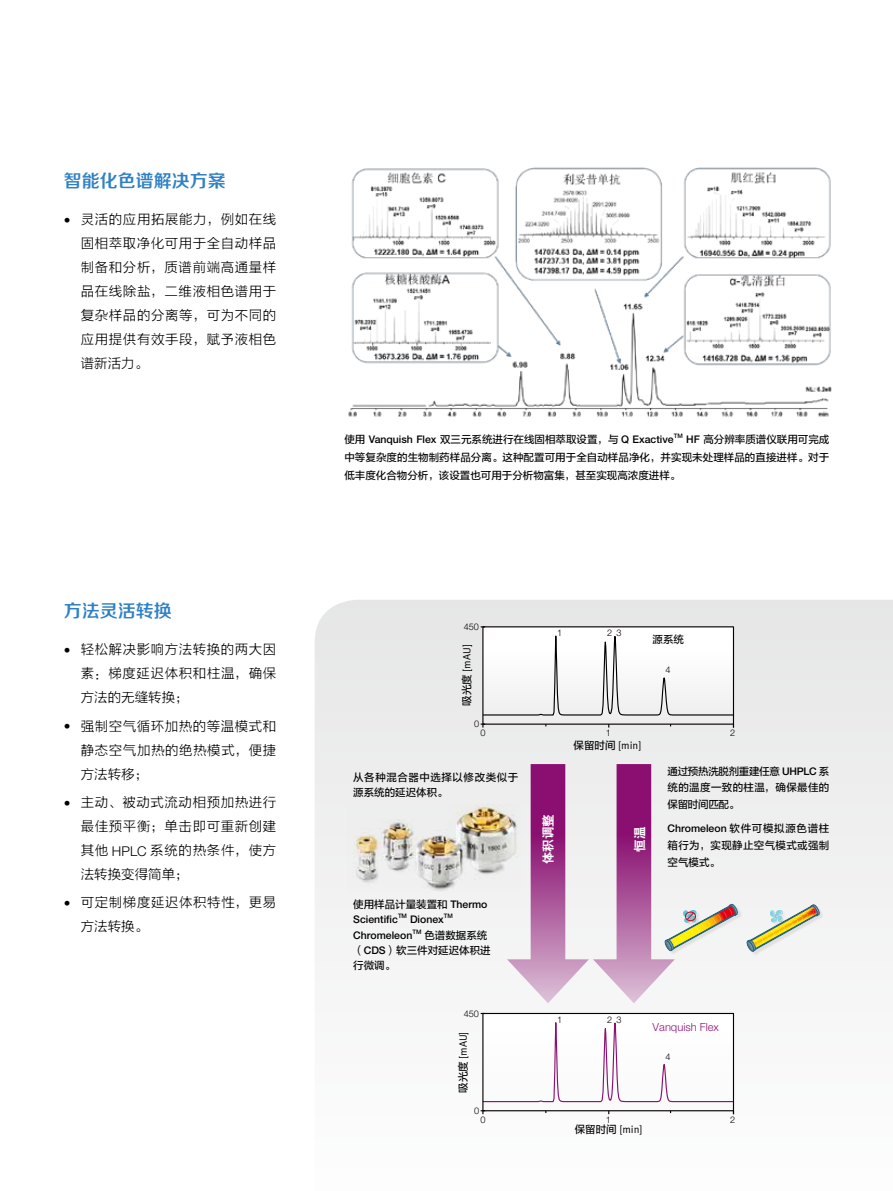
<style>
.page{position:relative;width:893px;height:1191px;background:#fff}
.page>*{position:absolute;margin:0;border:0;box-sizing:border-box;transform-origin:0 0}
.t1{font:18px "FZZZHONGJW GB1 0";color:#3081c4}
.t2{font:13.5px/24px "FZLTXHK";letter-spacing:.04em;color:#000;text-align:justify}
.t3{font:12.45px "H Yb 2 gj";color:#fff}
.t4{font:300 11.1px "Helvetica Neue";color:#931478}
.t5{font:10.5px/18px "FZLTZHUNHK GBK1 0";color:#000;text-align:justify}
.t6{font:500 10.5px "Helvetica Neue LT Std";color:#000}
.t7{font:10.5px "Meta OT";color:#000}
.t8{font:10.5px/15.3px "FZLTZHUNHK GBK1 0";letter-spacing:.05em;color:#000}
.t9{font:10.5px/16.6px "FZLTZHUNHK GBK1 0";letter-spacing:.03em;color:#000}
.t10{font:300 9.15px "Helvetica Neue";color:#070000}
.t11{font:500 6.15px "Helvetica Neue LT Std";color:#000}
.s1{font-family:"Helvetica Neue LT Pro";font-weight:300}
.s2{font-family:"FZLTZHUNHK GBK1 0";font-weight:400}
.s3{font-family:"Helvetica Neue LT Std";font-weight:500}
.s4{font-family:"FZLTZHUNHK GBK1 0"}
</style>
<div class="page">
<svg style="left:315px;top:600px;width:578px;height:515px"></svg>
<img style="left:348px;top:167px;width:484px;height:250px">
<div style="left:483px;top:1013px;width:251px;height:98px;background:#fff"></div>
<svg style="left:483px;top:627px;width:251px;height:98px;fill:#eee"></svg>
<svg style="left:481px;top:1110px;width:4px;height:4px"></svg>
<svg style="left:481px;top:1013px;width:254px;height:89px"></svg>
<div style="left:482px;top:1013px;width:252px;height:98px;border:1px solid #070000"></div>
<svg style="left:481px;top:723px;width:4px;height:4px"></svg>
<svg style="left:481px;top:626px;width:254px;height:90px"></svg>
<div style="left:666px;top:905px;width:76px;height:50px;background:#000;opacity:.08"></div>
<img style="left:745px;top:896px;width:83px;height:59px">
<svg style="left:746px;top:904px;width:75px;height:47px"></svg>
<div style="left:346px;top:804px;width:161px;height:89px;background:#efefef"></div>
<svg style="left:507px;top:764px;width:232px;height:239px"></svg>
<img style="left:357px;top:808px;width:158px;height:78px">
<h1 class="t1" style="left:64px;top:171px;width:163px">智能化色谱解决方案</h1>
<p class="t2" style="left:81px;top:207px;width:197px;text-indent:-17px"><span class="s1">•</span> 灵活的应用拓展能力，例如在线固相萃取净化可用于全自动样品制备和分析，质谱前端高通量样品在线除盐，二维液相色谱用于复杂样品的分离等，可为不同的应用提供有效手段，赋予液相色谱新活力。</p>
<h1 class="t1" style="left:64px;top:601px;width:109px">方法灵活转换</h1>
<p class="t2" style="left:81px;top:638px;width:197px;text-indent:-17px"><span class="s1">•</span> 轻松解决影响方法转换的两大因素：梯度延迟体积和柱温，确保方法的无缝转换；</p>
<p class="t2" style="left:81px;top:714px;width:197px;text-indent:-17px"><span class="s1">•</span> 强制空气循环加热的等温模式和静态空气加热的绝热模式，便捷方法转移；</p>
<p class="t2" style="left:81px;top:790px;width:197px;text-indent:-17px"><span class="s1">•</span> 主动、被动式流动相预加热进行最佳预平衡；单击即可重新创建其他 <span class="s1">HPLC</span> 系统的热条件，使方法转换变得简单；</p>
<p class="t2" style="left:81px;top:891px;width:197px;text-indent:-17px"><span class="s1">•</span> 可定制梯度延迟体积特性，更易方法转换。</p>
<p class="t6" style="left:344px;top:433px;width:331px"><span class="s2">使用</span> Vanquish Flex <span class="s2">双三元系统进行在线固相萃取设置，与</span> Q Exactive</p>
<p class="t11" style="left:674px;top:432px;width:11px">TM</p>
<p class="t5" style="left:344px;top:431px;width:486px;text-indent:342px"><span class="s3">HF</span> 高分辨率质谱仪联用可完成中等复杂度的生物制药样品分离。这种配置可用于全自动样品净化，并实现未处理样品的直接进样。对于低丰度化合物分析，该设置也可用于分析物富集，甚至实现高浓度进样。</p>
<p class="t10" style="left:464px;top:621px;width:17px">450</p>
<p class="t7" style="left:460px;top:706px;width:63px;rotate:-90deg"><span class="s4">吸光度</span> [mAU]</p>
<p class="t10" style="left:474px;top:718px;width:7px">0</p>
<p class="t10" style="left:557px;top:627px;width:7px">1</p>
<p class="t10" style="left:607px;top:627px;width:16px">2 3</p>
<p class="t5" style="left:653px;top:630px;width:33px">源系统</p>
<p class="t10" style="left:665px;top:664px;width:7px">4</p>
<p class="t10" style="left:481px;top:727px;width:7px">0</p>
<p class="t10" style="left:606px;top:727px;width:7px">1</p>
<p class="t10" style="left:730px;top:727px;width:7px">2</p>
<p class="t7" style="left:574px;top:739px;width:69px"><span class="s4">保留时间</span> [min]</p>
<p class="t8" style="left:353px;top:770px;width:166px">从各种混合器中选择以修改类似于源系统的延迟体积。</p>
<p class="t5" style="left:668px;top:763px;width:163px;line-height:16.6px">通过预热洗脱剂重建任意 <span class="s3">UHPLC</span> 系统的温度一致的柱温，确保最佳的保留时间匹配。</p>
<p class="t6" style="left:668px;top:822px;width:163px">Chromeleon <span class="s2">软件可模拟源色谱柱</span></p>
<p class="t9" style="left:668px;top:837px;width:163px">箱行为，实现静止空气模式或强制空气模式。</p>
<p class="t5" style="left:353px;top:895px;width:136px">使用样品计量装置和 <span class="s3">Thermo</span></p>
<p class="t6" style="left:353px;top:913px;width:46px">Scientific</p>
<p class="t11" style="left:398px;top:912px;width:11px">TM</p>
<p class="t6" style="left:410px;top:913px;width:35px">Dionex</p>
<p class="t11" style="left:444px;top:912px;width:11px">TM</p>
<p class="t6" style="left:353px;top:928px;width:61px">Chromeleon</p>
<p class="t11" style="left:412px;top:927px;width:11px">TM</p>
<p class="t3" style="left:542px;top:864px;width:51px;rotate:-90deg">体积调整</p>
<p class="t3" style="left:633px;top:851px;width:26px;rotate:-90deg">恒温</p>
<p class="t5" style="left:353px;top:927px;width:139px;line-height:15.3px;text-align:left;text-indent:71px">色谱数据系统（<span class="s3">CDS</span>）软三件对延迟体积进行微调。</p>
<p class="t10" style="left:464px;top:1008px;width:17px">450</p>
<p class="t7" style="left:457px;top:1093px;width:63px;rotate:-90deg"><span class="s4">吸光度</span> [mAU]</p>
<p class="t10" style="left:474px;top:1105px;width:7px">0</p>
<p class="t10" style="left:557px;top:1014px;width:7px">1</p>
<p class="t10" style="left:607px;top:1014px;width:16px">2 3</p>
<p class="t4" style="left:653px;top:1019px;width:68px">Vanquish Flex</p>
<p class="t10" style="left:665px;top:1051px;width:7px">4</p>
<p class="t10" style="left:481px;top:1113px;width:7px">0</p>
<p class="t10" style="left:606px;top:1113px;width:7px">1</p>
<p class="t10" style="left:730px;top:1113px;width:7px">2</p>
<p class="t7" style="left:575px;top:1122px;width:69px"><span class="s4">保留时间</span> [min]</p>
</div>
